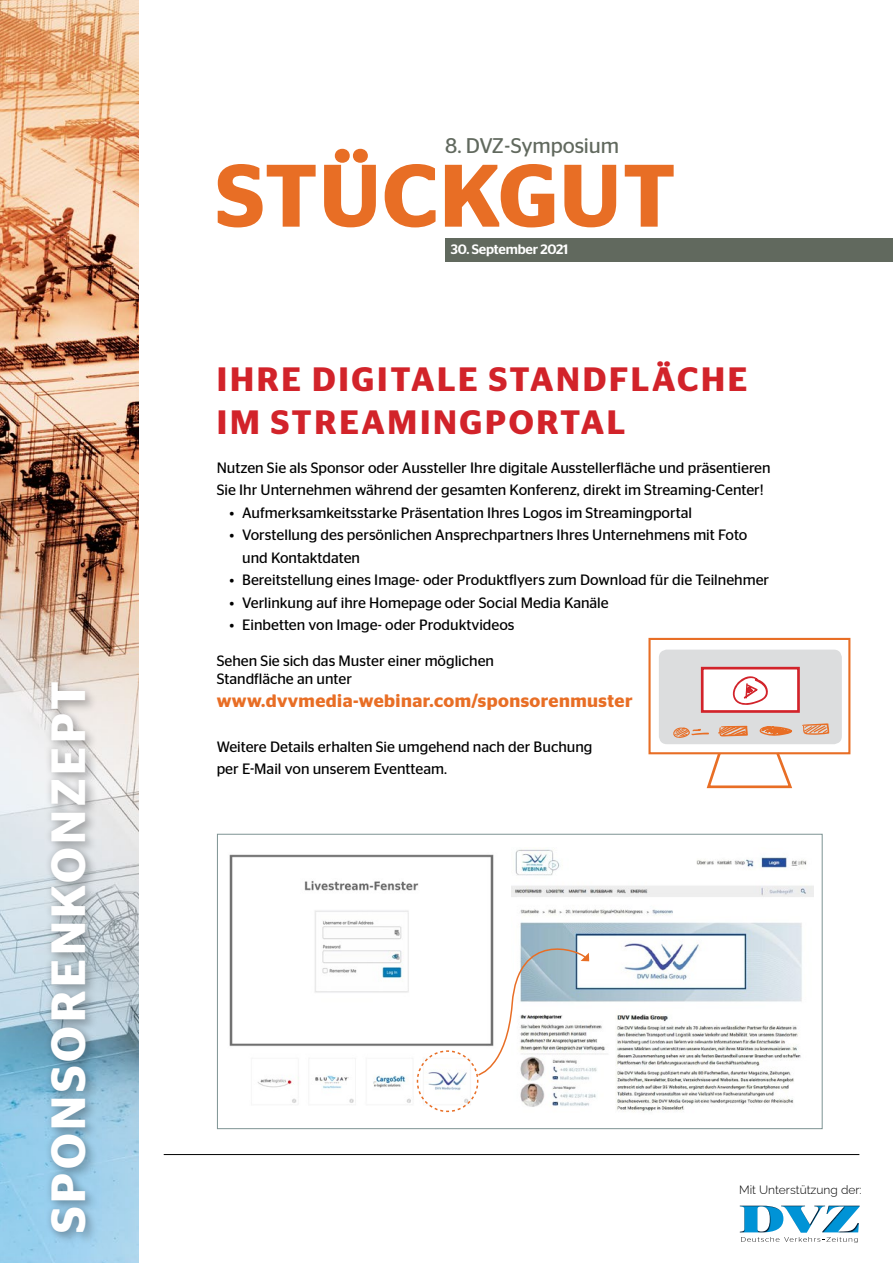
<style>
.page{position:relative;width:893px;height:1263px;background:#fff}
.page>*{position:absolute;margin:0;border:0;box-sizing:border-box;transform-origin:0 0}
.t1{font:600 88.35px "Stag Sans";letter-spacing:.02em;color:#e86e25}
.t2{font:900 67.8px "Raleway";color:#fff}
.t3{font:600 48px "Stag Sans";letter-spacing:.08em;color:#fff}
.t4{font:600 33.75px/43.2px "Stag Sans";letter-spacing:.08em;color:#d2232a}
.t5{font:21.15px "Stag Sans";letter-spacing:-.005em;color:#61695e}
.t6{font:600 18px "Stag Sans";letter-spacing:.025em;color:#e86e25}
.t7{font:15px/22.5px "Stag Sans";color:#000}
.t8{font:500 13.65px "Stag Sans";letter-spacing:-.015em;color:#fff}
.t9{font:300 12px "Raleway";color:#000}
</style>
<div class="page">
<hr style="left:164px;top:1154px;width:695px;height:1px;background:#000">
<div style="left:648px;top:638px;width:202px;height:116px;background:#fff;border:2px solid #e86e25"></div>
<div style="left:659px;top:650px;width:183px;height:94px;background:#dcddde;border-radius:8px"></div>
<svg style="left:705px;top:751px;width:89px;height:38px"></svg>
<div style="left:701px;top:667px;width:99px;height:46px;background:#fff;border:3px solid #d2232a"></div>
<svg style="left:729px;top:670px;width:39px;height:35px"></svg>
<svg style="left:673px;top:727px;width:36px;height:11px"></svg>
<svg style="left:718px;top:726px;width:30px;height:10px"></svg>
<svg style="left:759px;top:726px;width:33px;height:10px"></svg>
<svg style="left:802px;top:723px;width:27px;height:12px"></svg>
<img style="left:512px;top:849px;width:301px;height:263px">
<img style="left:229px;top:854px;width:265px;height:249px">
<svg style="left:416px;top:928px;width:173px;height:185px"></svg>
<div style="left:217px;top:834px;width:605px;height:295px;border:1px solid #7d9393"></div>
<img style="left:0;top:0;width:138px;height:1263px">
<div style="left:49px;top:680px;width:50px;height:566px;background:#000;opacity:.22"></div>
<div style="left:44px;top:675px;width:49px;height:565px;background:#000;opacity:.22"></div>
<div style="left:445px;top:238px;width:448px;height:23px;background:#61695e"></div>
<svg style="left:741px;top:1237px;width:117px;height:6px"></svg>
<img style="left:740px;top:1206px;width:41px;height:26px">
<img style="left:781px;top:1206px;width:44px;height:27px">
<img style="left:822px;top:1206px;width:38px;height:26px">
<h2 class="t2" style="left:30px;top:1237px;width:626px;rotate:-90deg">Sponsorenkonzept</h2>
<h3 class="t3" style="left:40px;top:1233px;width:554px;rotate:-90deg">Sponsorenkonzept</h3>
<h3 class="t5" style="left:445px;top:134px;width:176px">8. DVZ-Symposium</h3>
<h1 class="t1" style="left:216px;top:145px;width:462px">Stückgut</h1>
<p class="t8" style="left:451px;top:241px;width:119px">30. September 2021</p>
<h3 class="t4" style="left:217px;top:357px;width:532px">Ihre Digitale Standfläche im Streamingportal</h3>
<p class="t7" style="left:217px;top:456px;width:555px">Nutzen Sie als Sponsor oder Aussteller Ihre digitale Ausstellerfläche und präsentieren<br>Sie Ihr Unternehmen während der gesamten Konferenz, direkt im Streaming-Center!</p>
<p class="t7" style="left:229px;top:501px;width:464px">• Aufmerksamkeitsstarke Präsentation Ihres Logos im Streamingportal</p>
<p class="t7" style="left:242px;top:524px;width:507px;text-indent:-13px">• Vorstellung des persönlichen Ansprechpartners Ihres Unternehmens mit Foto und Kontaktdaten</p>
<p class="t7" style="left:229px;top:569px;width:541px">• Bereitstellung eines Image- oder Produktflyers zum Download für die Teilnehmer</p>
<p class="t7" style="left:229px;top:591px;width:381px">• Verlinkung auf ihre Homepage oder Social Media Kanäle</p>
<p class="t7" style="left:229px;top:614px;width:287px">• Einbetten von Image- oder Produktvideos</p>
<p class="t7" style="left:217px;top:652px;width:279px;line-height:18px">Sehen Sie sich das Muster einer möglichen<br>Standfläche an unter</p>
<p class="t6" style="left:217px;top:690px;width:417px">www.dvvmedia-webinar.com/sponsorenmuster</p>
<p class="t7" style="left:217px;top:735px;width:377px">Weitere Details erhalten Sie umgehend nach der Buchung per E-Mail von unserem Eventteam.</p>
<p class="t9" style="left:739px;top:1180px;width:124px">Mit Unterstützung der:</p>
</div>
